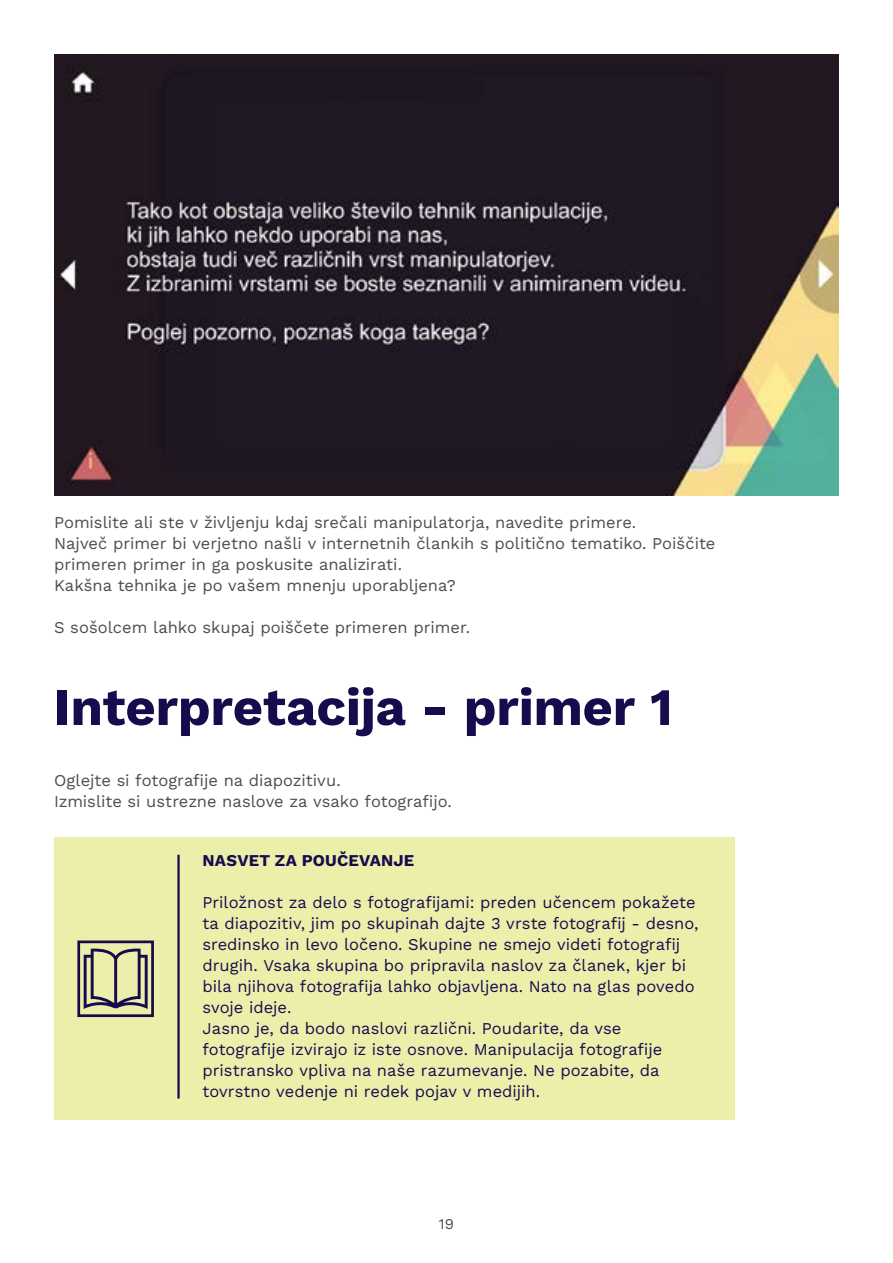
<style>
.page{position:relative;width:893px;height:1263px;background:#fff}
.page>*{position:absolute;margin:0;border:0;box-sizing:border-box;transform-origin:0 0}
.t1{font:700 52.5px "Work Sans";letter-spacing:-.005em;color:#170b4e}
.t2{font:16.5px/21px "Work Sans";color:#170b4e}
.t3{font:16.5px/21px "Work Sans";color:#4d4d4f}
.t4{font:700 16.5px "Work Sans";letter-spacing:.01em;color:#170b4e}
.t5{font:15px "Work Sans";color:#4d4d4f}
</style>
<div class="page">
<img style="left:54px;top:54px;width:785px;height:441px">
<div style="left:54px;top:838px;width:680px;height:282px;background:#ebefaa"></div>
<div style="left:77px;top:940px;width:77px;height:77px;border:3px solid #170b4e"></div>
<svg style="left:84px;top:948px;width:64px;height:61px"></svg>
<hr style="left:177px;top:855px;width:3px;height:243px;background:#140b4f">
<p class="t3" style="left:54px;top:511px;width:663px">Pomislite ali ste v življenju kdaj srečali manipulatorja, navedite primere.<br>Največ primer bi verjetno našli v internetnih člankih s politično tematiko. Poiščite primeren primer in ga poskusite analizirati.<br>Kakšna tehnika je po vašem mnenju uporabljena?</p>
<p class="t3" style="left:54px;top:616px;width:417px">S sošolcem lahko skupaj poiščete primeren primer.</p>
<h1 class="t1" style="left:54px;top:667px;width:620px">Interpretacija - primer 1</h1>
<p class="t3" style="left:54px;top:769px;width:399px">Oglejte si fotografije na diapozitivu.<br>Izmislite si ustrezne naslove za vsako fotografijo.</p>
<p class="t4" style="left:202px;top:847px;width:213px">NASVET ZA POUČEVANJE</p>
<p class="t2" style="left:202px;top:891px;width:498px">Priložnost za delo s fotografijami: preden učencem pokažete ta diapozitiv, jim po skupinah dajte 3 vrste fotografij - desno, sredinsko in levo ločeno. Skupine ne smejo videti fotografij drugih. Vsaka skupina bo pripravila naslov za članek, kjer bi bila njihova fotografija lahko objavljena. Nato na glas povedo svoje ideje.<br>Jasno je, da bodo naslovi različni. Poudarite, da vse fotografije izvirajo iz iste osnove. Manipulacija fotografije pristransko vpliva na naše razumevanje. Ne pozabite, da tovrstno vedenje ni redek pojav v medijih.</p>
<p class="t5" style="left:439px;top:1212px;width:17px">19</p>
</div>
